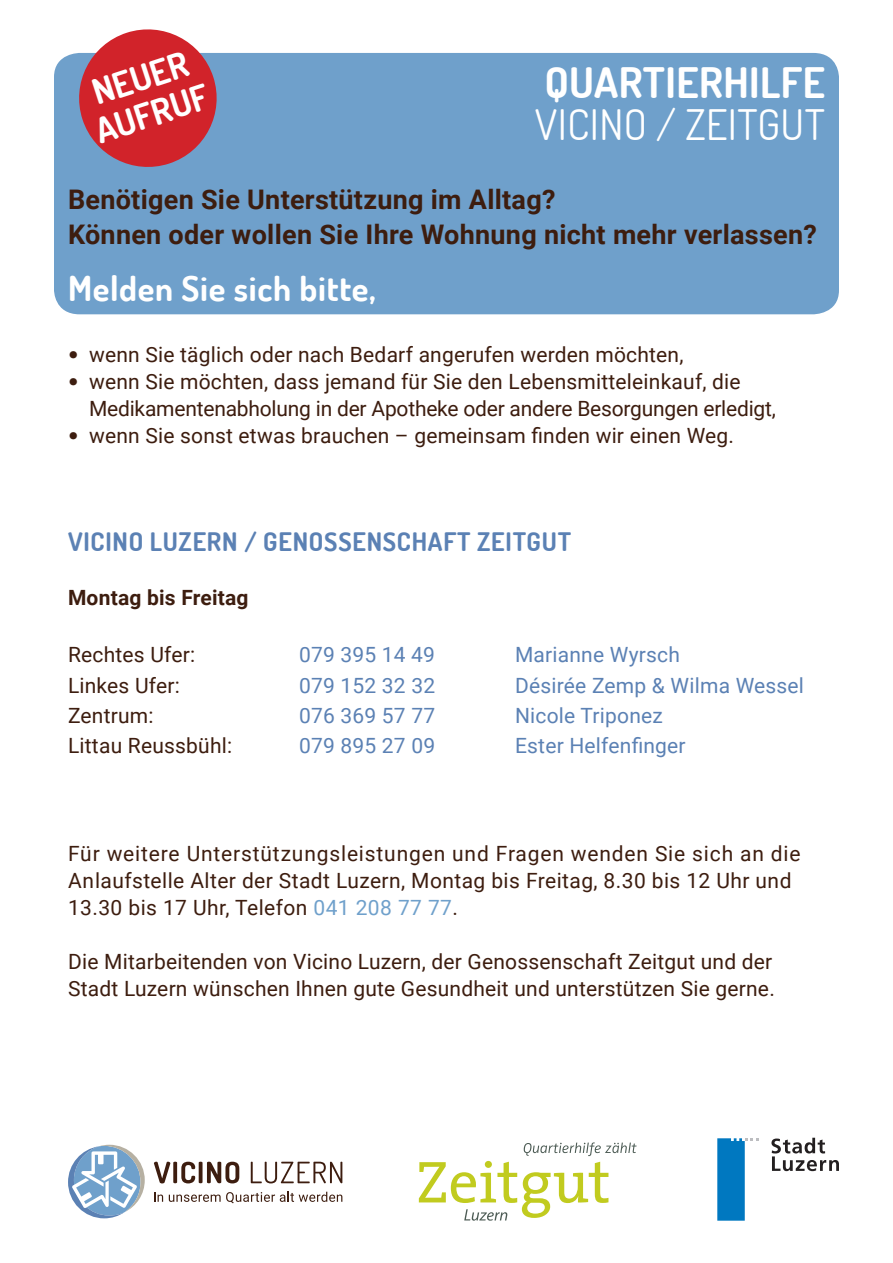
<style>
.page{position:relative;width:893px;height:1263px;background:#fff}
.page>*{position:absolute;margin:0;border:0;box-sizing:border-box;transform-origin:0 0}
.t1{font:42px "Terminal Dosis";letter-spacing:.01em;color:#fff}
.t2{font:700 42px "Terminal Dosis";letter-spacing:.01em;color:#fff}
.t3{font:700 34.95px/37.5px "Terminal Dosis";color:#fff}
.t4{font:700 34.5px "Terminal Dosis";letter-spacing:.02em;color:#fff}
.t5{font:700 27px/34.5px "Roboto";letter-spacing:.01em;color:#3d1d0f}
.t6{font:700 25.5px "Terminal Dosis";letter-spacing:.03em;color:#5b81b4}
.t7{font:21px/27px "Roboto";letter-spacing:.01em;color:#3d1d0f}
.t8{font:21px/27px "Roboto";letter-spacing:-.01em;color:#3d1d0f}
.t9{font:21px "Roboto";letter-spacing:.01em;color:#5b81b4}
.t10{font:700 21px "Roboto";letter-spacing:.01em;color:#3d1d0f}
.s1{font-family:"Syntax";font-weight:900}
.s2{color:#6fa0cb}
</style>
<div class="page">
<svg style="left:154px;top:1162px;width:85px;height:21px"></svg>
<svg style="left:251px;top:1162px;width:91px;height:21px"></svg>
<svg style="left:154px;top:1192px;width:9px;height:10px"></svg>
<svg style="left:169px;top:1192px;width:173px;height:11px"></svg>
<svg style="left:68px;top:1145px;width:77px;height:73px"></svg>
<svg style="left:419px;top:1142px;width:218px;height:79px"></svg>
<div style="left:54px;top:53px;width:785px;height:261px;background:#6fa0cb;border-radius:25px"></div>
<svg style="left:71px;top:29px;width:146px;height:138px"></svg>
<svg style="left:771px;top:1138px;width:68px;height:33px"></svg>
<svg style="left:717px;top:1138px;width:41px;height:83px"></svg>
<h2 class="t3" style="left:79px;top:77px;width:118px;rotate:-18deg">NEUER<br>AUFRUF</h2>
<h1 class="t2" style="left:545px;top:56px;width:282px">QUARTIERHILFE</h1>
<h1 class="t1" style="left:535px;top:97px;width:292px">VICINO / ZEITGUT</h1>
<p class="t5" style="left:68px;top:182px;width:750px">Benötigen Sie Unterstützung im Alltag?<br>Können oder wollen Sie Ihre Wohnung nicht mehr verlassen?</p>
<h3 class="t4" style="left:68px;top:266px;width:309px">Melden Sie sich bitte,</h3>
<p class="t7" style="left:68px;top:341px;width:617px"><span class="s1">•</span> wenn Sie täglich oder nach Bedarf angerufen werden möchten,</p>
<p class="t8" style="left:89px;top:368px;width:688px;text-indent:-21px"><span class="s1">•</span> wenn Sie möchten, dass jemand für Sie den Lebensmitteleinkauf, die<br>Medikamentenabholung in der Apotheke oder andere Besorgungen erledigt,</p>
<p class="t7" style="left:68px;top:422px;width:667px"><span class="s1">•</span> wenn Sie sonst etwas brauchen – gemeinsam finden wir einen Weg.</p>
<p class="t6" style="left:68px;top:526px;width:505px">VICINO LUZERN / GENOSSENSCHAFT ZEITGUT</p>
<p class="t10" style="left:68px;top:583px;width:182px">Montag bis Freitag</p>
<p class="t7" style="left:68px;top:641px;width:129px">Rechtes Ufer:</p>
<p class="t9" style="left:299px;top:640px;width:138px">079 395 14 49</p>
<p class="t9" style="left:515px;top:640px;width:166px">Marianne Wyrsch</p>
<p class="t7" style="left:68px;top:671px;width:113px">Linkes Ufer:</p>
<p class="t9" style="left:299px;top:670px;width:138px">079 152 32 32</p>
<p class="t9" style="left:515px;top:670px;width:290px">Désirée Zemp &amp; Wilma Wessel</p>
<p class="t7" style="left:68px;top:701px;width:87px">Zentrum:</p>
<p class="t9" style="left:299px;top:700px;width:138px">076 369 57 77</p>
<p class="t9" style="left:515px;top:700px;width:149px">Nicole Triponez</p>
<p class="t7" style="left:68px;top:731px;width:166px">Littau Reussbühl:</p>
<p class="t9" style="left:299px;top:730px;width:138px">079 895 27 09</p>
<p class="t9" style="left:515px;top:730px;width:172px">Ester Helfenfinger</p>
<p class="t7" style="left:68px;top:839px;width:734px">Für weitere Unterstützungsleistungen und Fragen wenden Sie sich an die<br>Anlaufstelle Alter der Stadt Luzern, Montag bis Freitag, 8.30 bis 12 Uhr und<br>13.30 bis 17 Uhr, Telefon <span class="s2">041 208 77 77</span>.</p>
<p class="t7" style="left:68px;top:947px;width:708px">Die Mitarbeitenden von Vicino Luzern, der Genossenschaft Zeitgut und der<br>Stadt Luzern wünschen Ihnen gute Gesundheit und unterstützen Sie gerne.</p>
</div>
